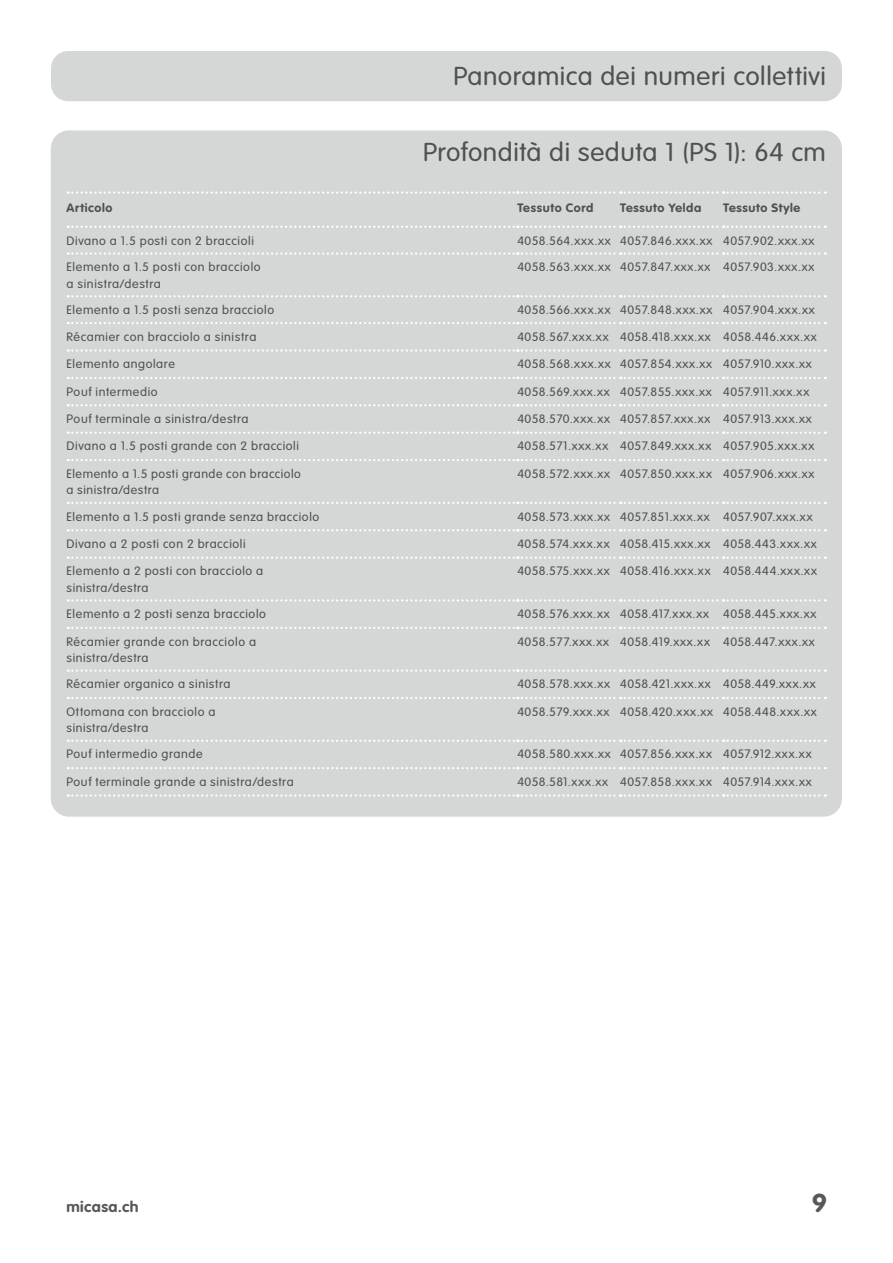
<style>
.page{position:relative;width:893px;height:1263px;background:#fff}
.page>*{position:absolute;margin:0;border:0;box-sizing:border-box;transform-origin:0 0}
.t1{font:300 25.5px "VAG Rounded Std";letter-spacing:.02em;color:#4e5051;scale:1.05 1}
.t2{font:700 25.5px "VAG Rounded Std";color:#57585a;scale:1.05 1}
.t3{font:700 15px "VAG Rounded Std";letter-spacing:.03em;color:#57585a;scale:1.05 1}
.t4{font:300 12px/16.5px "VAG Rounded Std";letter-spacing:.045em;color:#4e5051;scale:1.05 1}
.t5{font:300 12px/16.5px "VAG Rounded Std";letter-spacing:.045em;color:#4e5051;scale:1.04 1}
.t6{font:700 12px "VAG Rounded Std";letter-spacing:.05em;color:#4e5051;scale:1.05 1}
</style>
<div class="page">
<div style="left:51px;top:130px;width:791px;height:687px;background:#d5d7d6;border-radius:18px"></div>
<svg style="left:68px;top:191px;width:758px;height:3px"></svg>
<svg style="left:68px;top:226px;width:758px;height:2px"></svg>
<svg style="left:68px;top:252px;width:758px;height:3px"></svg>
<svg style="left:68px;top:295px;width:758px;height:2px"></svg>
<svg style="left:68px;top:322px;width:758px;height:2px"></svg>
<svg style="left:68px;top:349px;width:758px;height:3px"></svg>
<svg style="left:68px;top:377px;width:758px;height:2px"></svg>
<svg style="left:68px;top:404px;width:758px;height:2px"></svg>
<svg style="left:68px;top:432px;width:758px;height:2px"></svg>
<svg style="left:68px;top:459px;width:758px;height:2px"></svg>
<svg style="left:68px;top:502px;width:758px;height:2px"></svg>
<svg style="left:68px;top:529px;width:758px;height:2px"></svg>
<svg style="left:68px;top:556px;width:758px;height:3px"></svg>
<svg style="left:68px;top:599px;width:758px;height:2px"></svg>
<svg style="left:68px;top:627px;width:758px;height:2px"></svg>
<svg style="left:68px;top:669px;width:758px;height:3px"></svg>
<svg style="left:68px;top:697px;width:758px;height:2px"></svg>
<svg style="left:68px;top:740px;width:758px;height:2px"></svg>
<svg style="left:68px;top:767px;width:758px;height:2px"></svg>
<svg style="left:68px;top:794px;width:758px;height:3px"></svg>
<div style="left:51px;top:51px;width:791px;height:50px;background:#d5d7d6;border-radius:17px"></div>
<h1 class="t1" style="left:453px;top:62px;width:356px">Panoramica dei numeri collettivi</h1>
<h1 class="t1" style="left:423px;top:137px;width:385px">Profondità di seduta 1 (PS 1): 64 cm</h1>
<p class="t6" style="left:67px;top:201px;width:45px">Articolo</p>
<p class="t6" style="left:517px;top:201px;width:74px">Tessuto Cord</p>
<p class="t6" style="left:620px;top:201px;width:79px">Tessuto Yelda</p>
<p class="t6" style="left:723px;top:201px;width:75px">Tessuto Style</p>
<p class="t4" style="left:67px;top:232px;width:180px">Divano a 1.5 posti con 2 braccioli</p>
<p class="t4" style="left:517px;top:232px;width:284px">4058.564.xxx.xx 4057.846.xxx.xx 4057.902.xxx.xx</p>
<p class="t4" style="left:67px;top:259px;width:186px">Elemento a 1.5 posti con bracciolo a sinistra/destra</p>
<p class="t4" style="left:517px;top:259px;width:284px">4058.563.xxx.xx 4057.847.xxx.xx 4057.903.xxx.xx</p>
<p class="t4" style="left:67px;top:302px;width:199px">Elemento a 1.5 posti senza bracciolo</p>
<p class="t4" style="left:517px;top:302px;width:285px">4058.566.xxx.xx 4057.848.xxx.xx 4057.904.xxx.xx</p>
<p class="t4" style="left:67px;top:329px;width:182px">Récamier con bracciolo a sinistra</p>
<p class="t4" style="left:517px;top:329px;width:287px">4058.567.xxx.xx 4058.418.xxx.xx 4058.446.xxx.xx</p>
<p class="t4" style="left:67px;top:356px;width:105px">Elemento angolare</p>
<p class="t4" style="left:517px;top:356px;width:282px">4058.568.xxx.xx 4057.854.xxx.xx 4057.910.xxx.xx</p>
<p class="t4" style="left:67px;top:384px;width:88px">Pouf intermedio</p>
<p class="t4" style="left:517px;top:384px;width:279px">4058.569.xxx.xx 4057.855.xxx.xx 4057.911.xxx.xx</p>
<p class="t4" style="left:67px;top:411px;width:175px">Pouf terminale a sinistra/destra</p>
<p class="t4" style="left:517px;top:411px;width:282px">4058.570.xxx.xx 4057.857.xxx.xx 4057.913.xxx.xx</p>
<p class="t4" style="left:67px;top:438px;width:223px">Divano a 1.5 posti grande con 2 braccioli</p>
<p class="t4" style="left:517px;top:438px;width:284px">4058.571.xxx.xx 4057.849.xxx.xx 4057.905.xxx.xx</p>
<p class="t5" style="left:67px;top:466px;width:227px">Elemento a 1.5 posti grande con bracciolo a sinistra/destra</p>
<p class="t4" style="left:517px;top:466px;width:284px">4058.572.xxx.xx 4057.850.xxx.xx 4057.906.xxx.xx</p>
<p class="t4" style="left:67px;top:509px;width:242px">Elemento a 1.5 posti grande senza bracciolo</p>
<p class="t4" style="left:517px;top:509px;width:283px">4058.573.xxx.xx 4057.851.xxx.xx 4057.907.xxx.xx</p>
<p class="t4" style="left:67px;top:536px;width:172px">Divano a 2 posti con 2 braccioli</p>
<p class="t4" style="left:517px;top:536px;width:287px">4058.574.xxx.xx 4058.415.xxx.xx 4058.443.xxx.xx</p>
<p class="t4" style="left:67px;top:563px;width:189px">Elemento a 2 posti con bracciolo a sinistra/destra</p>
<p class="t4" style="left:517px;top:563px;width:287px">4058.575.xxx.xx 4058.416.xxx.xx 4058.444.xxx.xx</p>
<p class="t4" style="left:67px;top:606px;width:191px">Elemento a 2 posti senza bracciolo</p>
<p class="t4" style="left:517px;top:606px;width:286px">4058.576.xxx.xx 4058.417.xxx.xx 4058.445.xxx.xx</p>
<p class="t4" style="left:67px;top:633px;width:182px">Récamier grande con bracciolo a sinistra/destra</p>
<p class="t4" style="left:517px;top:633px;width:285px">4058.577.xxx.xx 4058.419.xxx.xx 4058.447.xxx.xx</p>
<p class="t4" style="left:67px;top:676px;width:158px">Récamier organico a sinistra</p>
<p class="t4" style="left:517px;top:676px;width:286px">4058.578.xxx.xx 4058.421.xxx.xx 4058.449.xxx.xx</p>
<p class="t4" style="left:67px;top:704px;width:143px">Ottomana con bracciolo a sinistra/destra</p>
<p class="t4" style="left:517px;top:704px;width:287px">4058.579.xxx.xx 4058.420.xxx.xx 4058.448.xxx.xx</p>
<p class="t4" style="left:67px;top:746px;width:131px">Pouf intermedio grande</p>
<p class="t4" style="left:517px;top:746px;width:282px">4058.580.xxx.xx 4057.856.xxx.xx 4057.912.xxx.xx</p>
<p class="t4" style="left:67px;top:774px;width:218px">Pouf terminale grande a sinistra/destra</p>
<p class="t4" style="left:517px;top:774px;width:282px">4058.581.xxx.xx 4057.858.xxx.xx 4057.914.xxx.xx</p>
<p class="t3" style="left:66px;top:1198px;width:70px">micasa.ch</p>
<h1 class="t2" style="left:812px;top:1188px;width:16px">9</h1>
</div>
